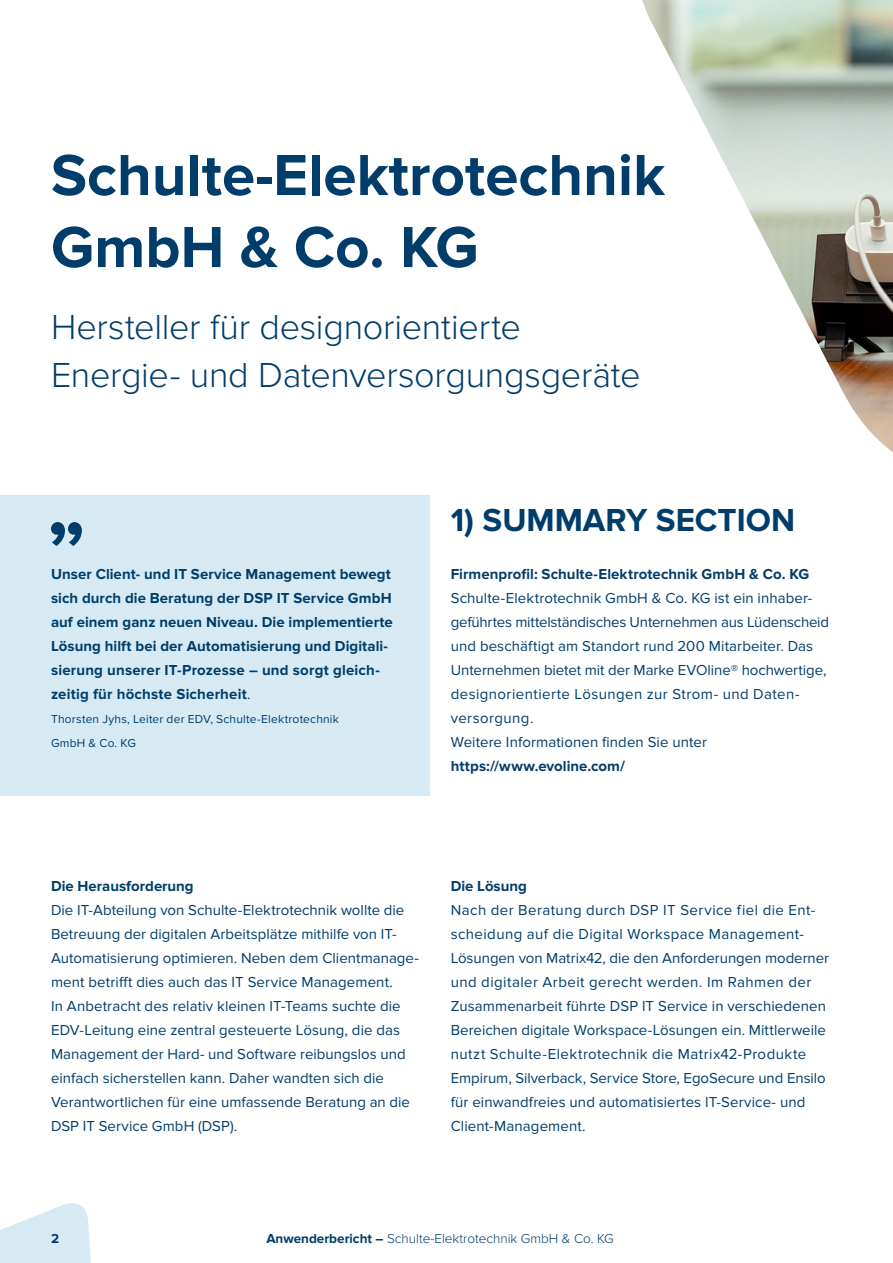
<style>
.page{position:relative;width:893px;height:1263px;background:#fff}
.page>*{position:absolute;margin:0;border:0;box-sizing:border-box;transform-origin:0 0}
.t1{font:700 60px/72px "Proxima Nova";color:#003d6a}
.t2{font:300 36px/48px "Proxima Nova";letter-spacing:-.01em;color:#003d6a}
.t3{font:700 33px "Proxima Nova";color:#003d6a}
.t4{font:15px/24px "Proxima Nova";letter-spacing:.005em;color:#003d6a}
.t5{font:700 15px/24px "Proxima Nova";letter-spacing:.005em;color:#003d6a}
.t6{font:300 13.5px "Proxima Nova";color:#003d6a}
.t7{font:700 13.5px "Proxima Nova";color:#003d6a}
.t8{font:12px/24px "Proxima Nova";letter-spacing:.015em;color:#003d6a}
.s1{font-weight:400}
.s2{font-weight:700}
</style>
<div class="page">
<svg style="left:0;top:1203px;width:91px;height:60px"></svg>
<div style="left:0;top:495px;width:429px;height:300px;background:#d7eaf4"></div>
<img style="left:642px;top:0;width:251px;height:452px">
<svg style="left:51px;top:522px;width:31px;height:24px"></svg>
<p class="t1" style="left:51px;top:140px;width:616px">Schulte-Elektrotechnik<br>GmbH &amp; Co. KG</p>
<p class="t2" style="left:51px;top:301px;width:591px">Hersteller für designorientierte<br>Energie- und Datenversorgungsgeräte</p>
<p class="t5" style="left:51px;top:562px;width:343px">Unser Client- und IT Service Management bewegt sich durch die Beratung der DSP IT Service GmbH auf einem ganz neuen Niveau. Die implementierte Lösung hilft bei der Automatisierung und Digitali&shy;sierung unserer IT-Prozesse – und sorgt gleich&shy;zeitig für höchste Sicherheit<span class="s1">.</span></p>
<p class="t8" style="left:51px;top:707px;width:289px">Thorsten Jyhs, Leiter der EDV, Schulte-Elektrotechnik<br>GmbH &amp; Co. KG</p>
<p class="t3" style="left:451px;top:501px;width:346px">1) SUMMARY SECTION</p>
<p class="t5" style="left:451px;top:562px;width:360px">Firmenprofil: Schulte-Elektrotechnik GmbH &amp; Co. KG</p>
<p class="t4" style="left:451px;top:586px;width:380px">Schulte-Elektrotechnik GmbH &amp; Co. KG ist ein inhaber&shy;geführtes mittelständisches Unternehmen aus Lüdenscheid und beschäftigt am Standort rund 200 Mitarbeiter. Das Unternehmen bietet mit der Marke EVOline® hochwertige, designorientierte Lösungen zur Strom- und Daten&shy;versorgung.</p>
<p class="t4" style="left:451px;top:730px;width:258px">Weitere Informationen finden Sie unter <span class="s2">https://www.evoline.com/</span></p>
<p class="t5" style="left:51px;top:874px;width:144px">Die Herausforderung</p>
<p class="t4" style="left:51px;top:898px;width:369px">Die IT-Abteilung von Schulte-Elektrotechnik wollte die Betreuung der digitalen Arbeitsplätze mithilfe von IT-Automatisierung optimieren. Neben dem Clientmanage&shy;ment betrifft dies auch das IT Service Management.<br>In Anbetracht des relativ kleinen IT-Teams suchte die EDV-Leitung eine zentral gesteuerte Lösung, die das Management der Hard- und Software reibungslos und einfach sicherstellen kann. Daher wandten sich die Verantwortlichen für eine umfassende Beratung an die DSP IT Service GmbH (DSP).</p>
<p class="t5" style="left:451px;top:874px;width:78px">Die Lösung</p>
<p class="t4" style="left:451px;top:898px;width:380px">Nach der Beratung durch DSP IT Service fiel die Ent&shy;scheidung auf die Digital Workspace Management-Lösungen von Matrix42, die den Anforderungen moderner und digitaler Arbeit gerecht werden. Im Rahmen der Zusammenarbeit führte DSP IT Service in verschiedenen Bereichen digitale Workspace-Lösungen ein. Mittlerweile nutzt Schulte-Elektrotechnik die Matrix42-Produkte Empirum, Silverback, Service Store, EgoSecure und Ensilo für einwandfreies und automatisiertes IT-Service- und Client-Management.</p>
<p class="t7" style="left:51px;top:1230px;width:10px">2</p>
<p class="t6" style="left:266px;top:1228px;width:349px"><span class="s2">Anwenderbericht –</span> Schulte-Elektrotechnik GmbH &amp; Co. KG</p>
</div>
